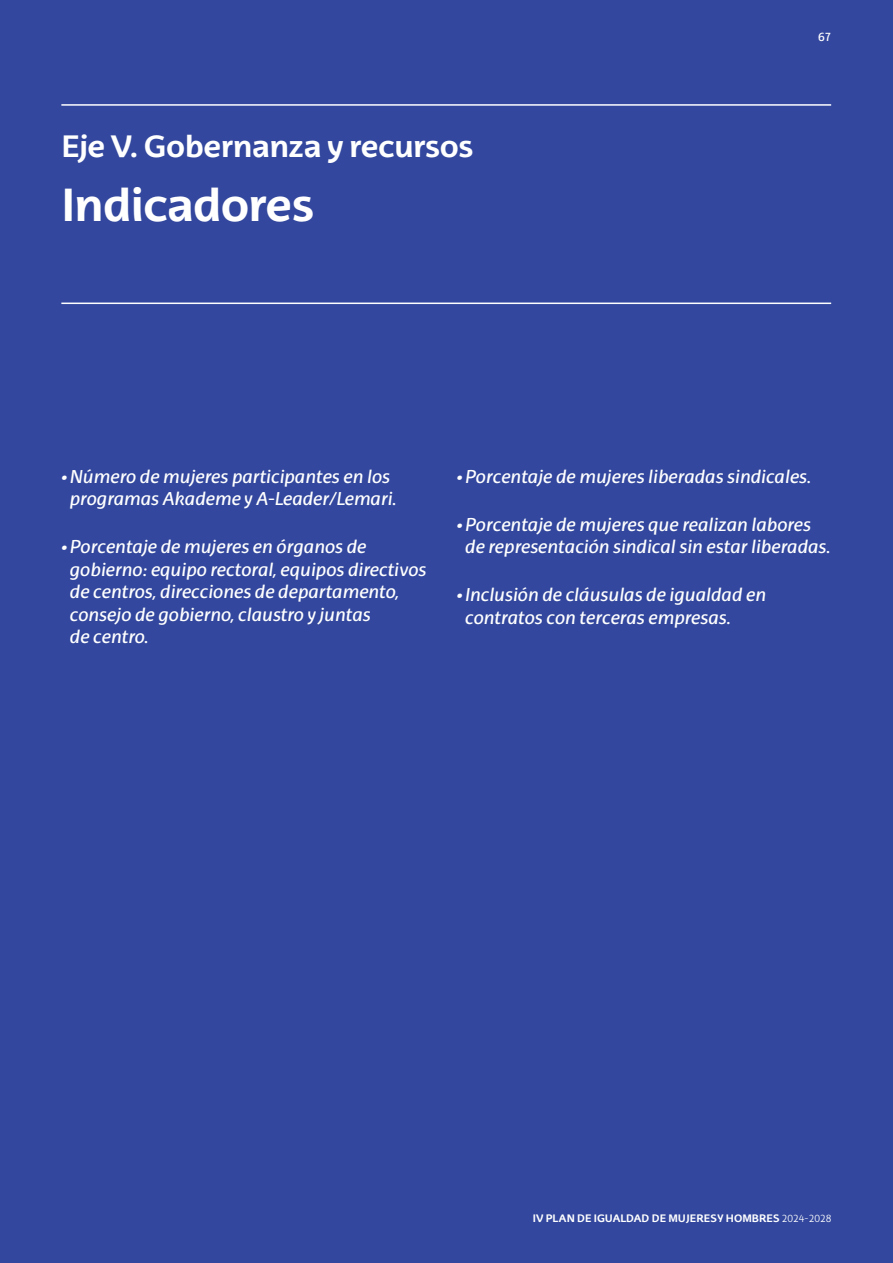
<style>
.page{position:relative;width:893px;height:1263px;background:#32479d}
.page>*{position:absolute;margin:0;border:0;box-sizing:border-box;transform-origin:0 0}
.t1{font:700 45px "EHU Sans";letter-spacing:-.025em;color:#fff}
.t2{font:700 30px "EHU Sans";letter-spacing:-.02em;color:#fff}
.t3{font:italic 18px/22.5px "EHU Sans";letter-spacing:-.01em;color:#fff}
.t4{font:12px "EHU Sans";color:#fff}
.t5{font:700 10.5px "EHU Sans";color:#fff}
.s1{font-weight:300}
</style>
<div class="page">
<hr style="left:61px;top:104px;width:770px;height:2px;background:#fff">
<hr style="left:61px;top:303px;width:770px;height:1px;background:#fff">
<h2 class="t2" style="left:61px;top:128px;width:413px">Eje V. Gobernanza y recursos</h2>
<h1 class="t1" style="left:61px;top:176px;width:254px">Indicadores</h1>
<p class="t4" style="left:818px;top:29px;width:15px">67</p>
<p class="t3" style="left:61px;top:465px;width:337px;text-align:center">•Número de mujeres participantes en los programas Akademe y A-Leader/Lemari.</p>
<p class="t3" style="left:70px;top:535px;width:358px;text-indent:-8px">•Porcentaje de mujeres en órganos de gobierno: equipo rectoral, equipos directivos de centros, direcciones de departamento, consejo de gobierno, claustro y juntas<br>de centro.</p>
<p class="t3" style="left:457px;top:465px;width:356px">•Porcentaje de mujeres liberadas sindicales.</p>
<p class="t3" style="left:465px;top:513px;width:367px;text-indent:-8px">•Porcentaje de mujeres que realizan labores de representación sindical sin estar liberadas.</p>
<p class="t3" style="left:465px;top:583px;width:303px;text-indent:-8px">•Inclusión de cláusulas de igualdad en contratos con terceras empresas.</p>
<p class="t5" style="left:533px;top:1211px;width:300px">IV PLAN DE IGUALDAD DE MUJERES Y HOMBRES <span class="s1">2024-2028</span></p>
</div>
